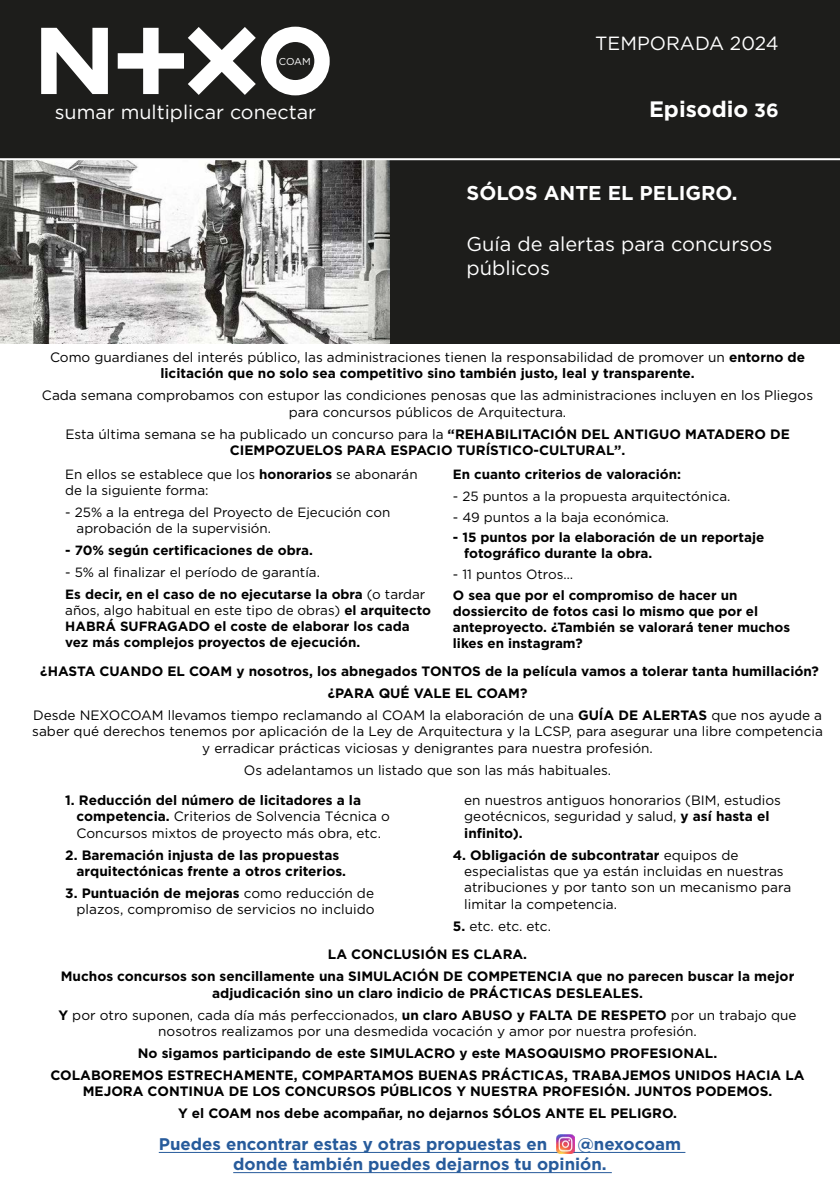
<style>
.page{position:relative;width:840px;height:1191px;background:#fff}
.page>*{position:absolute;margin:0;border:0;box-sizing:border-box;transform-origin:0 0}
.t1{font:700 22.2px "Gotham Pro";color:#fff}
.t2{font:20px/24px "Gotham Pro";color:#fff}
.t3{font:700 20px "Gotham Pro";color:#fff}
.t4{font:19.6px "Gotham Pro";color:#fff}
.t5{font:19.2px "Gotham Pro";color:#fff}
.t6{font:700 16.8px/20.2px "Gotham Pro";color:#275b9b}
.t7{font:13.6px/16.4px "Gotham Pro";color:#000;text-align:center}
.t8{font:700 13.6px/22px "Gotham Pro";color:#000;text-align:center}
.t9{font:700 13.4px/16px "Gotham Pro";color:#000}
.t10{font:13.4px/16px "Gotham Pro";color:#000}
.t11{font:10px "Gotham Pro";color:#fff}
.s1{font-size:19.2px}
.s2{font-weight:700}
.s3{font-weight:400}
</style>
<div class="page">
<div style="left:359px;top:160px;width:480px;height:184px;background:#1d1d1b"></div>
<img style="left:0;top:160px;width:389px;height:184px">
<div style="left:0;top:0;width:839px;height:159px;background:#1d1d1b"></div>
<svg style="left:41px;top:28px;width:67px;height:66px"></svg>
<svg style="left:118px;top:27px;width:211px;height:68px"></svg>
<hr style="left:159px;top:1152px;width:526px;height:1px;background:#275b9b">
<hr style="left:233px;top:1172px;width:378px;height:1px;background:#275b9b">
<img style="left:556px;top:1134px;width:18px;height:19px">
<hr style="left:0;top:158px;width:839px;height:2px;background:#fff">
<p class="t11" style="left:279px;top:56px;width:33px">COAM</p>
<h3 class="t4" style="left:55px;top:102px;width:263px">sumar multiplicar conectar</h3>
<h3 class="t5" style="left:595px;top:32px;width:185px">TEMPORADA 2024</h3>
<h1 class="t1" style="left:648px;top:97px;width:131px">Episodio <span class="s1">36</span></h1>
<h2 class="t3" style="left:466px;top:181px;width:272px">SÓLOS ANTE EL PELIGRO.</h2>
<h2 class="t2" style="left:466px;top:231px;width:307px">Guía de alertas para concursos públicos</h2>
<p class="t7" style="left:50px;top:349px;width:756px">Como guardianes del interés público, las administraciones tienen la responsabilidad de promover un <span class="s2">entorno de licitación que no solo sea competitivo sino también justo, leal y transparente.</span></p>
<p class="t7" style="left:42px;top:387px;width:772px">Cada semana comprobamos con estupor las condiciones penosas que las administraciones incluyen en los Pliegos para concursos públicos de Arquitectura.</p>
<p class="t8" style="left:65px;top:425px;width:725px;line-height:16.4px"><span class="s3">Esta última semana se ha publicado un concurso para la</span> “REHABILITACIÓN DEL ANTIGUO MATADERO DE<br>CIEMPOZUELOS PARA ESPACIO TURÍSTICO-CULTURAL”.</p>
<p class="t10" style="left:65px;top:466px;width:353px">En ellos se establece que los <span class="s2">honorarios</span> se abonarán de la siguiente forma:</p>
<p class="t10" style="left:77px;top:504px;width:315px;text-indent:-11px">- 25% a la entrega del Proyecto de Ejecución con aprobación de la supervisión.</p>
<p class="t9" style="left:65px;top:542px;width:249px">- 70% según certificaciones de obra.</p>
<p class="t10" style="left:65px;top:561px;width:361px;line-height:21.8px">- 5% al finalizar el período de garantía.<br><span class="s2">Es decir, en el caso de no ejecutarse la obra</span> (o tardar</p>
<p class="t9" style="left:65px;top:601px;width:367px"><span class="s3">años, algo habitual en este tipo de obras)</span> el arquitecto<br>HABRÁ SUFRAGADO el coste de elaborar los cada vez más complejos proyectos de ejecución.</p>
<p class="t9" style="left:452px;top:466px;width:230px">En cuanto criterios de valoración:</p>
<p class="t10" style="left:452px;top:488px;width:279px">- 25 puntos a la propuesta arquitectónica.</p>
<p class="t10" style="left:452px;top:509px;width:217px">- 49 puntos a la baja económica.</p>
<p class="t9" style="left:464px;top:529px;width:301px;text-indent:-11px">- 15 puntos por la elaboración de un reportaje fotográfico durante la obra.</p>
<p class="t10" style="left:452px;top:566px;width:122px">- 11 puntos Otros…</p>
<p class="t9" style="left:452px;top:586px;width:338px">O sea que por el compromiso de hacer un dossiercito de fotos casi lo mismo que por el anteproyecto. ¿También se valorará tener muchos likes en instagram?</p>
<p class="t8" style="left:33px;top:660px;width:790px">¿HASTA CUANDO EL COAM y nosotros, los abnegados TONTOS de la película vamos a tolerar tanta humillación? ¿PARA QUÉ VALE EL COAM?<br><span class="s3">Desde NEXOCOAM llevamos tiempo reclamando al COAM la elaboración de una</span> GUÍA DE ALERTAS <span class="s3">que nos ayude a</span></p>
<p class="t7" style="left:32px;top:723px;width:791px">saber qué derechos tenemos por aplicación de la Ley de Arquitectura y la LCSP, para asegurar una libre competencia y erradicar prácticas viciosas y denigrantes para nuestra profesión.</p>
<p class="t7" style="left:244px;top:761px;width:368px">Os adelantamos un listado que son las más habituales.</p>
<p class="t7" style="left:77px;top:792px;width:314px;text-align:left;text-indent:-11px"><span class="s2">1. Reducción del número de licitadores a la competencia.</span> Criterios de Solvencia Técnica o<br>Concursos mixtos de proyecto más obra, etc.</p>
<p class="t8" style="left:77px;top:846px;width:271px;line-height:16.4px;text-align:left;text-indent:-11px">2. Baremación injusta de las propuestas arquitectónicas frente a otros criterios.</p>
<p class="t7" style="left:65px;top:885px;width:310px;text-align:right"><span class="s2">3. Puntuación de mejoras</span> como reducción de plazos, compromiso de servicios no incluido</p>
<p class="t7" style="left:464px;top:792px;width:318px;text-align:left">en nuestros antiguos honorarios (BIM, estudios geotécnicos, seguridad y salud, <span class="s2">y así hasta el infinito).</span></p>
<p class="t7" style="left:464px;top:846px;width:328px;text-align:left;text-indent:-11px"><span class="s2">4. Obligación de subcontratar</span> equipos de especialistas que ya están incluidas en nuestras atribuciones y por tanto son un mecanismo para limitar la competencia.</p>
<p class="t7" style="left:452px;top:917px;width:100px"><span class="s2">5.</span> etc. etc. etc.</p>
<p class="t8" style="left:61px;top:943px;width:734px">LA CONCLUSIÓN ES CLARA.<br>Muchos concursos son sencillamente una SIMULACIÓN DE COMPETENCIA que no parecen buscar la mejor</p>
<p class="t8" style="left:58px;top:981px;width:739px">adjudicación sino un claro indicio de PRÁCTICAS DESLEALES.<br>Y <span class="s3">por otro suponen, cada día más perfeccionados,</span> un claro ABUSO y FALTA DE RESPETO <span class="s3">por un trabajo que</span></p>
<p class="t7" style="left:158px;top:1023px;width:540px">nosotros realizamos por una desmedida vocación y amor por nuestra profesión.</p>
<p class="t8" style="left:50px;top:1041px;width:755px">No sigamos participando de este SIMULACRO y este MASOQUISMO PROFESIONAL.<br>COLABOREMOS ESTRECHAMENTE, COMPARTAMOS BUENAS PRÁCTICAS, TRABAJEMOS UNIDOS HACIA LA</p>
<p class="t8" style="left:83px;top:1080px;width:690px">MEJORA CONTINUA DE LOS CONCURSOS PÚBLICOS Y NUESTRA PROFESIÓN. JUNTOS PODEMOS.<br>Y el COAM nos debe acompañar, no dejarnos SÓLOS ANTE EL PELIGRO.</p>
<p class="t6" style="left:159px;top:1133px;width:389px">Puedes encontrar estas y otras propuestas en</p>
<p class="t6" style="left:233px;top:1133px;width:449px;text-indent:344px">@nexocoam donde también puedes dejarnos tu opinión.</p>
</div>
